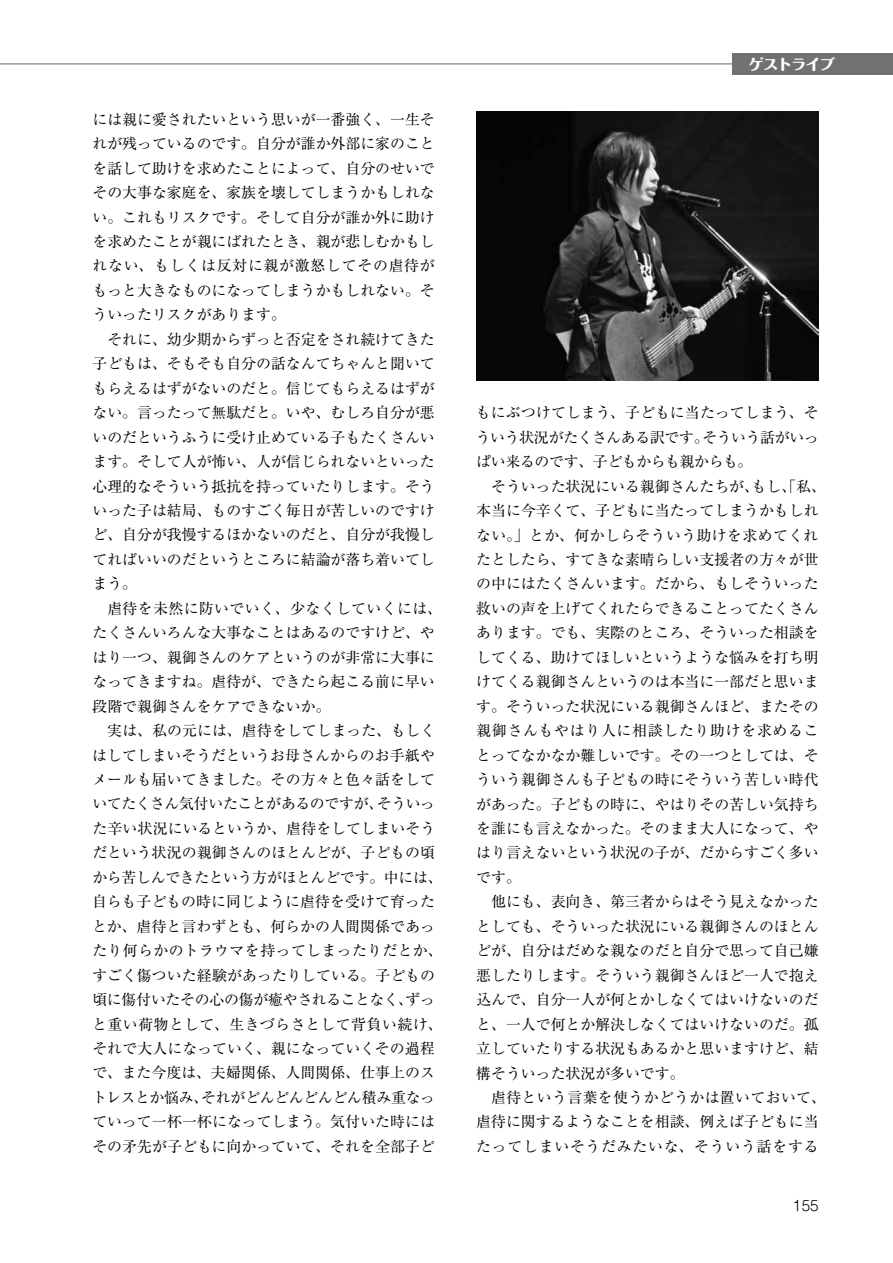
<style>
.page{position:relative;width:893px;height:1263px;background:#fff}
.page>*{position:absolute;margin:0;border:0;box-sizing:border-box;transform-origin:0 0}
.t1{font:14.85px/24.5px "Ryumin Pro";color:#000;text-align:justify}
.t2{font:14.85px/24.5px "Ryumin Pro";letter-spacing:.025em;color:#000}
.t3{font:800 14.85px "Maru Fo Pro";letter-spacing:-.045em;color:#fff}
.t4{font:300 13.8px "Shin M Go Pro";color:#000}
</style>
<div class="page">
<hr style="left:0;top:63px;width:893px;height:1px;background:#727171">
<div style="left:732px;top:53px;width:161px;height:22px;background:#727171"></div>
<img style="left:476px;top:112px;width:343px;height:269px">
<p class="t1" style="left:92px;top:106px;width:344px">には親に愛されたいという思いが一番強く、一生それが残っているのです。自分が誰か外部に家のことを話して助けを求めたことによって、自分のせいでその大事な家庭を、家族を壊してしまうかもしれない。これもリスクです。そして自分が誰か外に助けを求めたことが親にばれたとき、親が悲しむかもしれない、もしくは反対に親が激怒してその虐待がもっと大きなものになってしまうかもしれない。そういったリスクがあります。</p>
<p class="t1" style="left:92px;top:326px;width:344px;text-indent:15px">それに、幼少期からずっと否定をされ続けてきた子どもは、そもそも自分の話なんてちゃんと聞いてもらえるはずがないのだと。信じてもらえるはずがない。言ったって無駄だと。いや、むしろ自分が悪いのだというふうに受け止めている子もたくさんいます。そして人が怖い、人が信じられないといった心理的なそういう抵抗を持っていたりします。そういった子は結局、ものすごく毎日が苦しいのですけど、自分が我慢するほかないのだと、自分が我慢してればいいのだというところに結論が落ち着いてしまう。</p>
<p class="t1" style="left:92px;top:595px;width:351px;text-align:left;text-indent:15px">虐待を未然に防いでいく、少なくしていくには、たくさんいろんな大事なことはあるのですけど、やはり一つ、親御さんのケアというのが非常に大事になってきますね。虐待が、できたら起こる前に早い段階で親御さんをケアできないか。</p>
<p class="t1" style="left:92px;top:717px;width:352px;text-align:center">実は、私の元には、虐待をしてしまった、もしく<br>はしてしまいそうだというお母さんからのお手紙やメールも届いてきました。その方々と色々話をしていてたくさん気付いたことがあるのですが、そういった辛い状況にいるというか、虐待をしてしまいそうだという状況の親御さんのほとんどが、子どもの頃から苦しんできたという方がほとんどです。中には、自らも子どもの時に同じように虐待を受けて育ったとか、虐待と言わずとも、何らかの人間関係であったり何らかのトラウマを持ってしまったりだとか、すごく傷ついた経験があったりしている。子どもの頃に傷付いたその心の傷が癒やされることなく、ずっと重い荷物として、生きづらさとして背負い続け、それで大人になっていく、親になっていくその過程で、また今度は、夫婦関係、人間関係、仕事上のストレスとか悩み、それがどんどんどんどん積み重なっていって一杯一杯になってしまう。気付いた時にはその矛先が子どもに向かっていて、それを全部子ど</p>
<p class="t3" style="left:749px;top:52px;width:88px">ゲストライブ</p>
<p class="t1" style="left:476px;top:399px;width:344px">もにぶつけてしまう、子どもに当たってしまう、そういう状況がたくさんある訳です。そういう話がいっぱい来るのです、子どもからも親からも。</p>
<p class="t1" style="left:476px;top:473px;width:351px;text-align:left;text-indent:15px">そういった状況にいる親御さんたちが、もし、「私、本当に今辛くて、子どもに当たってしまうかもしれない。」とか、何かしらそういう助けを求めてくれたとしたら、すてきな素晴らしい支援者の方々が世の中にはたくさんいます。だから、もしそういった救いの声を上げてくれたらできることってたくさんあります。でも、実際のところ、そういった相談をしてくる、助けてほしいというような悩みを打ち明けてくる親御さんというのは本当に一部だと思います。そういった状況にいる親御さんほど、またその親御さんもやはり人に相談したり助けを求めることってなかなか難しいです。その一つとしては、そういう親御さんも子どもの時にそういう苦しい時代があった。子どもの時に、やはりその苦しい気持ちを誰にも言えなかった。そのまま大人になって、やはり言えないという状況の子が、だからすごく多いです。</p>
<p class="t1" style="left:476px;top:888px;width:344px;text-indent:15px">他にも、表向き、第三者からはそう見えなかったとしても、そういった状況にいる親御さんのほとんどが、自分はだめな親なのだと自分で思って自己嫌悪したりします。そういう親御さんほど一人で抱え込んで、自分一人が何とかしなくてはいけないのだと、一人で何とか解決しなくてはいけないのだ。孤立していたりする状況もあるかと思いますけど、結構そういった状況が多いです。</p>
<p class="t2" style="left:476px;top:1084px;width:351px;text-indent:15px">虐待という言葉を使うかどうかは置いておいて、虐待に関するようなことを相談、例えば子どもに当たってしまいそうだみたいな、そういう話をする</p>
<p class="t4" style="left:793px;top:1195px;width:27px">155</p>
</div>
